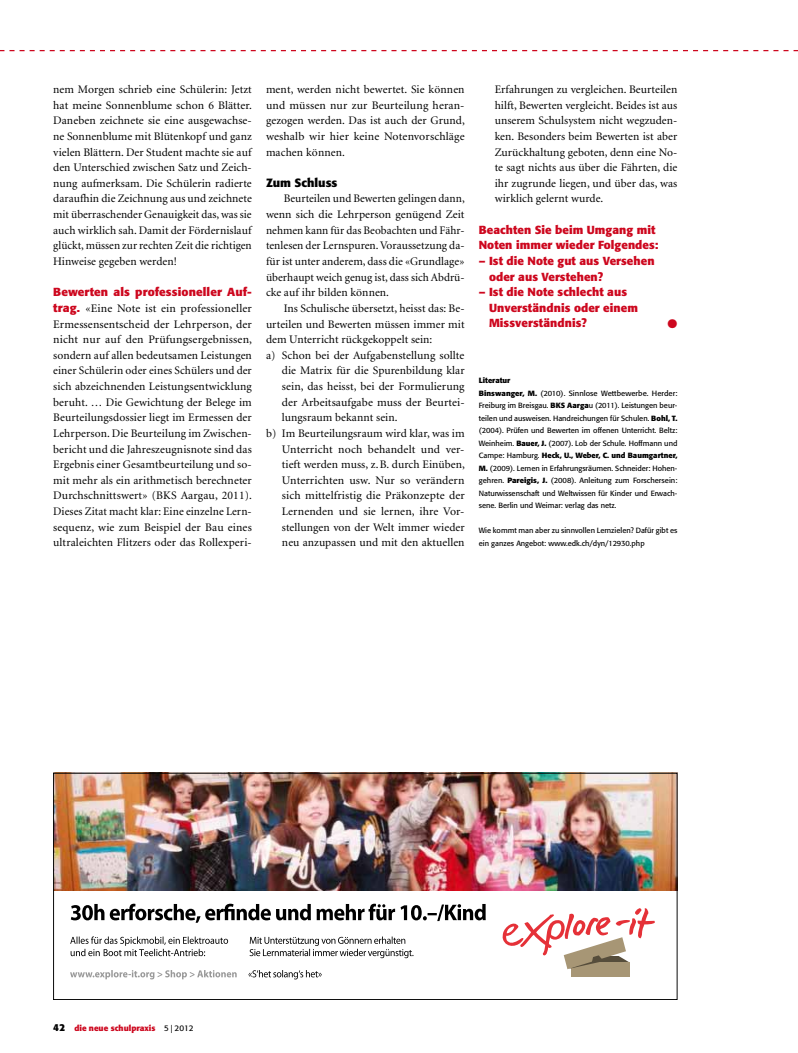
<style>
.page{position:relative;width:798px;height:1053px;background:#fff}
.page>*{position:absolute;margin:0;border:0;box-sizing:border-box;transform-origin:0 0}
.t1{font:12.5px "Zapf Dingbats Std";color:#cd071e}
.t2{font:700 11.88px "Formata";color:#000}
.t3{font:11.5px/15.6px "Minion";letter-spacing:.005em;color:#000;text-align:justify}
.t4{font:700 11.5px/15.6px "Formata";letter-spacing:.005em;color:#cd071e}
.t5{font:700 8.12px "Formata";color:#cd071e}
.t6{font:7.5px/12.5px "Formata";color:#000}
.s1{font-family:"Formata";font-weight:700;color:#cd071e}
.s2{font-weight:700}
.s3{font-size:10px;color:#000}
.s4{font-weight:400;color:#000}
</style>
<div class="page">
<svg style="left:0;top:50px;width:797px;height:1px"></svg>
<img style="left:55px;top:774px;width:620px;height:116px">
<svg style="left:70px;top:936px;width:343px;height:22px"></svg>
<div style="left:571px;top:962px;width:58px;height:14px;background:#a79675"></div>
<svg style="left:502px;top:908px;width:152px;height:61px"></svg>
<svg style="left:70px;top:970px;width:166px;height:9px"></svg>
<svg style="left:248px;top:970px;width:73px;height:9px"></svg>
<svg style="left:71px;top:903px;width:414px;height:19px"></svg>
<div style="left:53px;top:772px;width:624px;height:227px;border:1px solid #000"></div>
<p class="t3" style="left:53px;top:82px;width:200px">nem Morgen schrieb eine Schülerin: Jetzt hat meine Sonnenblume schon 6 Blätter.<br>Daneben zeichnete sie eine ausgewachse&shy;ne Sonnenblume mit Blütenkopf und ganz vielen Blättern. Der Student machte sie auf den Unterschied zwischen Satz und Zeich&shy;nung aufmerksam. Die Schülerin radierte daraufhin die Zeichnung aus und zeichnete mit überraschender Genauigkeit das, was sie auch wirklich sah. Damit der Fördernislauf glückt, müssen zur rechten Zeit die richtigen Hinweise gegeben werden!</p>
<p class="t4" style="left:53px;top:284px;width:200px">Bewerten als professioneller Auf-</p>
<p class="t3" style="left:53px;top:301px;width:200px"><span class="s1">trag.</span> «Eine Note ist ein professioneller Ermessensentscheid der Lehrperson, der nicht nur auf den Prüfungsergebnissen, sondern auf allen bedeutsamen Leistungen einer Schülerin oder eines Schülers und der sich abzeichnenden Leistungsentwicklung beruht. … Die Gewichtung der Belege im Beurteilungsdossier liegt im Ermessen der Lehrperson. Die Beurteilung im Zwischen&shy;bericht und die Jahreszeugnisnote sind das Ergebnis einer Gesamtbeurteilung und so&shy;mit mehr als ein arithmetisch berechneter Durchschnittswert» (BKS Aargau, 2011).<br>Dieses Zitat macht klar: Eine einzelne Lern&shy;sequenz, wie zum Beispiel der Bau eines ultraleichten Flitzers oder das Rollexperi-</p>
<p class="t3" style="left:266px;top:82px;width:200px">ment, werden nicht bewertet. Sie können und müssen nur zur Beurteilung heran&shy;gezogen werden. Das ist auch der Grund, weshalb wir hier keine Notenvorschläge machen können.</p>
<p class="t2" style="left:266px;top:175px;width:73px">Zum Schluss</p>
<p class="t3" style="left:266px;top:191px;width:200px;text-indent:18px">Beurteilen und Bewerten gelingen dann, wenn sich die Lehrperson genügend Zeit nehmen kann für das Beobachten und Fähr&shy;tenlesen der Lernspuren. Voraussetzung da&shy;für ist unter anderem, dass die «Grundlage» überhaupt weich genug ist, dass sich Abdrü&shy;cke auf ihr bilden können.</p>
<p class="t3" style="left:283px;top:301px;width:182px">Ins Schulische übersetzt, heisst das: Be-</p>
<p class="t3" style="left:266px;top:316px;width:200px">urteilen und Bewerten müssen immer mit</p>
<p class="t3" style="left:266px;top:332px;width:168px">dem Unterricht rückgekoppelt sein:</p>
<p class="t3" style="left:266px;top:348px;width:200px">a) Schon bei der Aufgabenstellung sollte</p>
<p class="t3" style="left:282px;top:363px;width:184px">die Matrix für die Spurenbildung klar</p>
<p class="t3" style="left:282px;top:379px;width:184px">sein, das heisst, bei der Formulierung</p>
<p class="t3" style="left:282px;top:394px;width:184px">der Arbeitsaufgabe muss der Beurtei-</p>
<p class="t3" style="left:282px;top:410px;width:117px">lungsraum bekannt sein.</p>
<p class="t3" style="left:266px;top:426px;width:200px">b) Im Beurteilungsraum wird klar, was im</p>
<p class="t3" style="left:282px;top:441px;width:184px">Unterricht noch behandelt und ver-</p>
<p class="t3" style="left:282px;top:457px;width:184px">tieft werden muss, z.B. durch Einüben,</p>
<p class="t3" style="left:282px;top:473px;width:184px">Unterrichten usw. Nur so verändern</p>
<p class="t3" style="left:282px;top:488px;width:184px">sich mittelfristig die Präkonzepte der</p>
<p class="t3" style="left:282px;top:504px;width:184px">Lernenden und sie lernen, ihre Vor-</p>
<p class="t3" style="left:282px;top:519px;width:184px">stellungen von der Welt immer wieder</p>
<p class="t3" style="left:282px;top:535px;width:184px">neu anzupassen und mit den aktuellen</p>
<p class="t3" style="left:494px;top:82px;width:184px">Erfahrungen zu vergleichen. Beurteilen hilft, Bewerten vergleicht. Beides ist aus unserem Schulsystem nicht wegzuden&shy;ken. Besonders beim Bewerten ist aber Zurückhaltung geboten, denn eine No&shy;te sagt nichts aus über die Fährten, die ihr zugrunde liegen, und über das, was wirklich gelernt wurde.</p>
<p class="t4" style="left:478px;top:222px;width:181px">Beachten Sie beim Umgang mit<br>Noten immer wieder Folgendes:</p>
<p class="t4" style="left:489px;top:253px;width:167px;text-indent:-10px">– Ist die Note gut aus Versehen oder aus Verstehen?</p>
<p class="t4" style="left:489px;top:284px;width:150px;text-indent:-10px">– Ist die Note schlecht aus<br>Unverständnis oder einem<br>Missverständnis?</p>
<p class="t1" style="left:667px;top:317px;width:11px">●</p>
<p class="t6" style="left:478px;top:374px;width:200px"><span class="s2">Literatur<br>Binswanger, M.</span> (2010). Sinnlose Wettbewerbe. Herder:<br>Freiburg im Breisgau. <span class="s2">BKS Aarga</span>u (2011). Leistungen beur&shy;teilen und ausweisen. Handreichungen für Schulen. <span class="s2">Bohl, T. </span>(2004). Prüfen und Bewerten im offenen Unterricht. Beltz:<br>Weinheim. <span class="s2">Bauer, J.</span> (2007). Lob der Schule. Hoffmann und Campe: Hamburg. <span class="s2">Heck, U., Weber, C. und Baumgartner, M.</span> (2009). Lernen in Erfahrungsräumen. Schneider: Hohen&shy;gehren. <span class="s2">Pareigis, J.</span> (2008). Anleitung zum Forschersein:<br>Naturwissenschaft und Weltwissen für Kinder und Erwach&shy;sene. Berlin und Weimar: verlag das netz.</p>
<p class="t6" style="left:478px;top:524px;width:200px">Wie kommt man aber zu sinnvollen Lernzielen? Dafür gibt es ein ganzes Angebot: www.edk.ch/dyn/12930.php</p>
<p class="t5" style="left:53px;top:1022px;width:142px"><span class="s3">42</span> die neue schulpraxis <span class="s4">5 | 2012</span></p>
</div>
